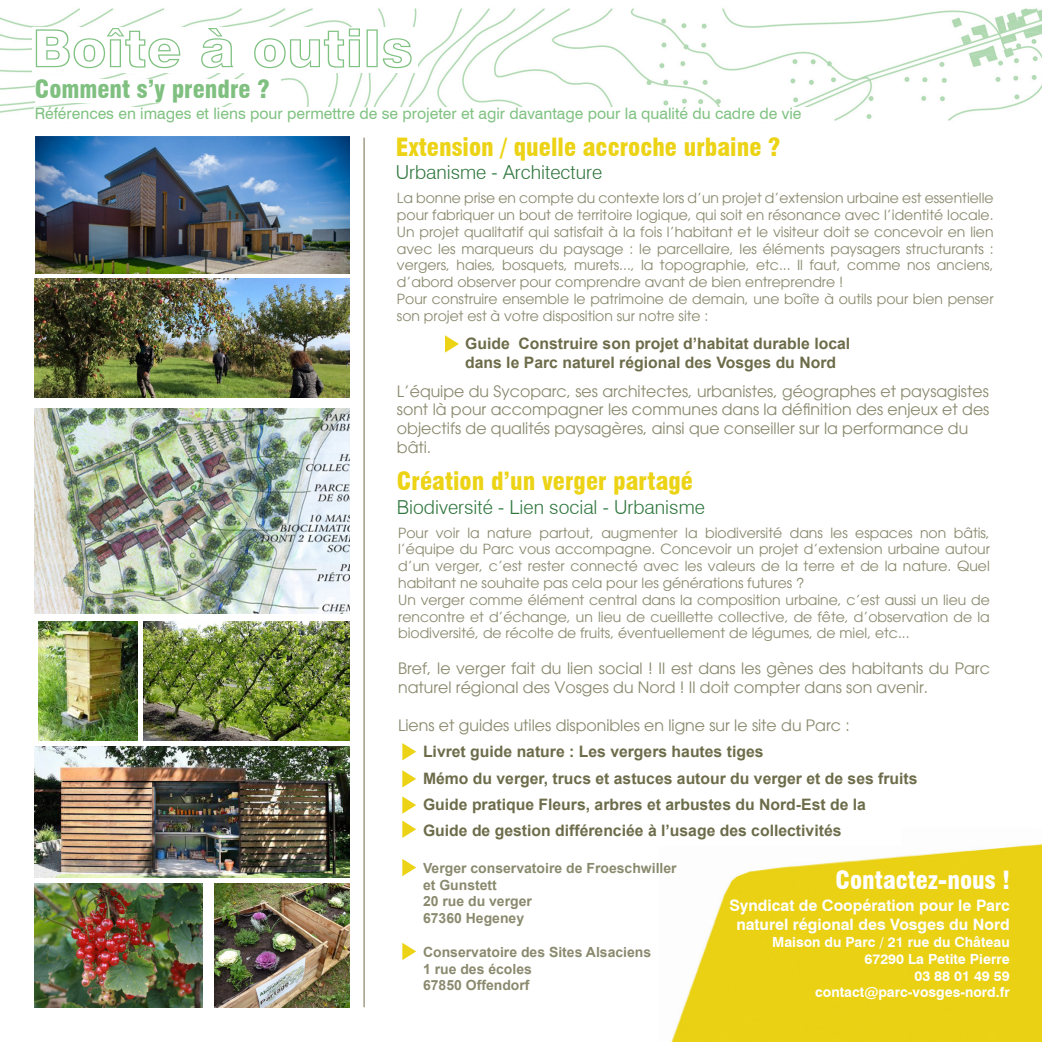
<style>
.page{position:relative;width:1042px;height:1042px;background:#fff}
.page>*{position:absolute;margin:0;border:0;box-sizing:border-box;transform-origin:0 0}
.t1{font:52.5px "Swiss 721 BT Black Outline";color:#80c282}
.t2{font:900 condensed 24.5px "Swiss 721 BT";color:#ecd315}
.t3{font:900 condensed 24.5px "Swiss 721 BT";color:#7fc080}
.t4{font:900 condensed 24.5px "Swiss 721 BT";color:#fff}
.t5{font:300 19.25px "Swiss 721 BT";color:#30773e}
.t6{font:15.75px/18.9px "Avant Garde";color:#6d6c4a}
.t7{font:700 15.75px/18.9px "Arial";color:#6d6c4a}
.t8{font:15.75px "Swiss 721 BT";color:#80c282}
.t9{font:700 15.75px/18.9px "Swiss 721 BT";color:#fff;text-align:center}
.t10{font:14px/16.8px "Avant Garde";color:#6d6c4a}
.t11{font:700 14px/16.8px "Arial";color:#6d6c4a}
.t12{font:700 14px "Swiss 721 BT";color:#fff}
</style>
<div class="page">
<img style="left:671px;top:844px;width:371px;height:198px">
<img style="left:215px;top:883px;width:135px;height:125px">
<div style="left:423px;top:822px;width:477px;height:24px;background:#fff"></div>
<img style="left:144px;top:621px;width:206px;height:119px">
<img style="left:38px;top:621px;width:100px;height:119px">
<img style="left:35px;top:747px;width:315px;height:130px">
<img style="left:35px;top:883px;width:168px;height:125px">
<img style="left:35px;top:137px;width:315px;height:136px">
<img style="left:35px;top:278px;width:315px;height:119px">
<img style="left:35px;top:408px;width:315px;height:206px">
<svg style="left:445px;top:335px;width:14px;height:18px"></svg>
<svg style="left:402px;top:743px;width:14px;height:17px"></svg>
<svg style="left:402px;top:770px;width:14px;height:17px"></svg>
<svg style="left:402px;top:796px;width:14px;height:18px"></svg>
<svg style="left:402px;top:820px;width:14px;height:18px"></svg>
<svg style="left:402px;top:859px;width:14px;height:17px"></svg>
<svg style="left:402px;top:943px;width:14px;height:17px"></svg>
<img style="left:0;top:8px;width:1042px;height:113px">
<div style="left:32px;top:27px;width:386px;height:46px;background:#fff"></div>
<div style="left:35px;top:79px;width:245px;height:24px;background:#fff"></div>
<div style="left:35px;top:107px;width:774px;height:15px;background:#fff"></div>
<hr style="left:364px;top:138px;width:1px;height:869px;background:#6d6c4a">
<p class="t1" style="left:32px;top:17px;width:382px">Boîte à outils</p>
<p class="t3" style="left:35px;top:74px;width:236px">Comment s’y prendre ?</p>
<p class="t8" style="left:35px;top:104px;width:768px">Références en images et liens pour permettre de se projeter et agir davantage pour la qualité du cadre de vie</p>
<p class="t2" style="left:396px;top:133px;width:386px">Extension / quelle accroche urbaine ?</p>
<p class="t5" style="left:396px;top:161px;width:208px">Urbanisme - Architecture</p>
<p class="t10" style="left:397px;top:190px;width:598px">La bonne prise en compte du contexte lors d’un projet d’extension urbaine est essentielle pour fabriquer un bout de territoire logique, qui soit en résonance avec l’identité locale.<br>Un projet qualitatif qui satisfait à la fois l’habitant et le visiteur doit se concevoir en lien avec les marqueurs du paysage : le parcellaire, les éléments paysagers structurants : vergers, haies, bosquets, murets..., la topographie, etc... Il faut, comme nos anciens, d’abord observer pour comprendre avant de bien entreprendre !<br>Pour construire ensemble le patrimoine de demain, une boîte à outils pour bien penser son projet est à votre disposition sur notre site :</p>
<p class="t7" style="left:465px;top:334px;width:387px">Guide Construire son projet d’habitat durable local dans le Parc naturel régional des Vosges du Nord</p>
<p class="t6" style="left:397px;top:381px;width:594px">L’équipe du Sycoparc, ses architectes, urbanistes, géographes et paysagistes sont là pour accompagner les communes dans la définition des enjeux et des objectifs de qualités paysagères, ainsi que conseiller sur la performance du bâti.</p>
<p class="t2" style="left:397px;top:467px;width:298px">Création d’un verger partagé</p>
<p class="t5" style="left:397px;top:495px;width:309px">Biodiversité - Lien social - Urbanisme</p>
<p class="t10" style="left:398px;top:524px;width:593px">Pour voir la nature partout, augmenter la biodiversité dans les espaces non bâtis, l’équipe du Parc vous accompagne. Concevoir un projet d’extension urbaine autour d’un verger, c’est rester connecté avec les valeurs de la terre et de la nature. Quel habitant ne souhaite pas cela pour les générations futures ?<br>Un verger comme élément central dans la composition urbaine, c’est aussi un lieu de rencontre et d’échange, un lieu de cueillette collective, de fête, d’observation de la biodiversité, de récolte de fruits, éventuellement de légumes, de miel, etc...</p>
<p class="t6" style="left:398px;top:659px;width:593px">Bref, le verger fait du lien social ! Il est dans les gènes des habitants du Parc naturel régional des Vosges du Nord ! Il doit compter dans son avenir.</p>
<p class="t6" style="left:398px;top:716px;width:453px">Liens et guides utiles disponibles en ligne sur le site du Parc :</p>
<p class="t7" style="left:423px;top:743px;width:342px">Livret guide nature : Les vergers hautes tiges</p>
<p class="t7" style="left:423px;top:769px;width:496px">Mémo du verger, trucs et astuces autour du verger et de ses fruits</p>
<p class="t7" style="left:423px;top:795px;width:444px">Guide pratique Fleurs, arbres et arbustes du Nord-Est de la</p>
<p class="t7" style="left:423px;top:821px;width:420px">Guide de gestion différenciée à l’usage des collectivités</p>
<p class="t11" style="left:423px;top:860px;width:255px">Verger conservatoire de Froeschwiller et Gunstett<br>20 rue du verger<br>67360 Hegeney</p>
<p class="t11" style="left:423px;top:944px;width:230px">Conservatoire des Sites Alsaciens<br>1 rue des écoles<br>67850 Offendorf</p>
<p class="t4" style="left:835px;top:866px;width:176px">Contactez-nous !</p>
<p class="t9" style="left:729px;top:896px;width:282px">Syndicat de Coopération pour le Parc naturel régional des Vosges du Nord</p>
<p class="t12" style="left:772px;top:933px;width:239px">Maison du Parc / 21 rue du Château</p>
<p class="t12" style="left:864px;top:950px;width:147px">67290 La Petite Pierre</p>
<p class="t12" style="left:914px;top:967px;width:97px">03 88 01 49 59</p>
<p class="t12" style="left:815px;top:984px;width:196px">contact@parc-vosges-nord.fr</p>
</div>
